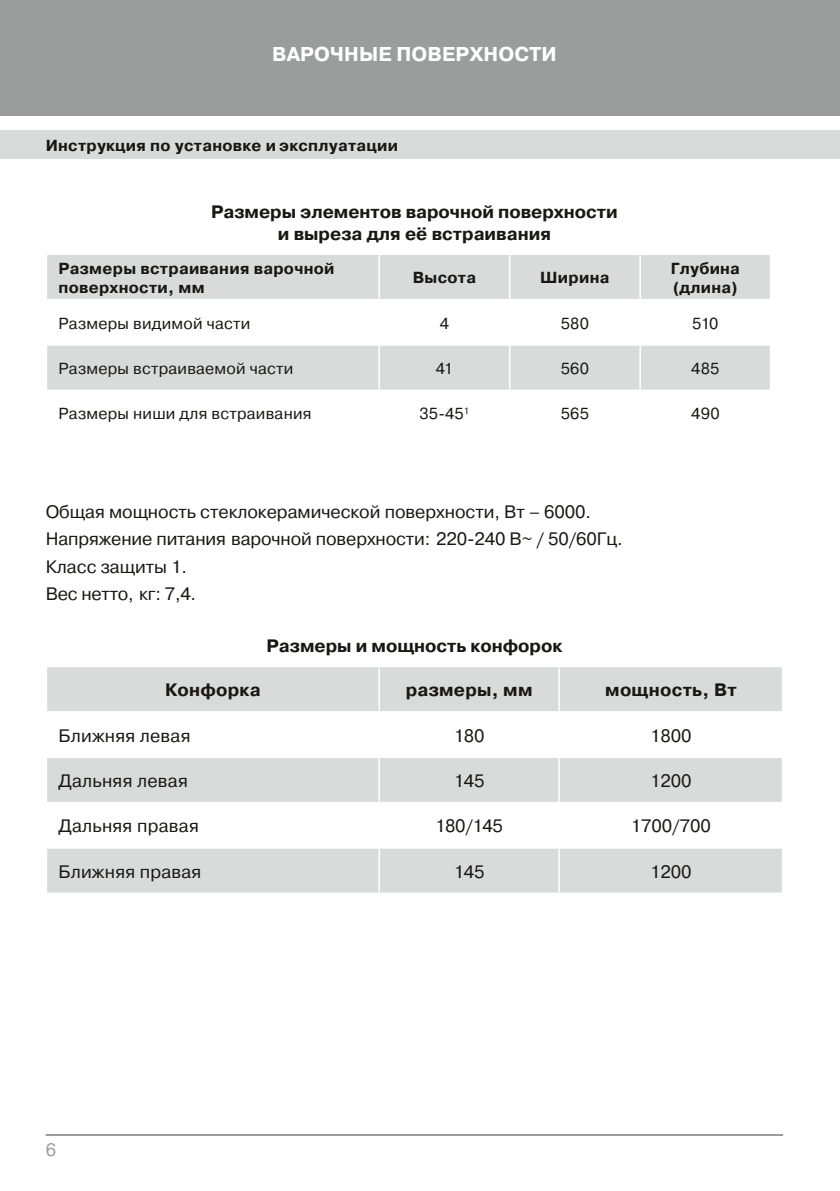
<style>
.page{position:relative;width:840px;height:1191px;background:#fff}
.page>*{position:absolute;margin:0;border:0;box-sizing:border-box;transform-origin:0 0}
.t1{font:700 20px "Pragmatica C";letter-spacing:.005em;color:#fff}
.t2{font:18px/27.2px "Pragmatica C";color:#181715}
.t3{font:700 18px/21.6px "Pragmatica C";color:#181715;text-align:center}
.t4{font:18px "Pragmatica C";color:#9b9c9c}
.t5{font:700 16px/19.2px "Pragmatica C";letter-spacing:.015em;color:#181715}
.t6{font:16px "Pragmatica C";letter-spacing:.015em;color:#181715}
</style>
<div class="page">
<div style="left:0;top:0;width:839px;height:116px;background:#9b9c9c"></div>
<div style="left:0;top:130px;width:839px;height:29px;background:#d9dada"></div>
<hr style="left:46px;top:1134px;width:737px;height:2px;background:#9b9c9c">
<svg style="left:47px;top:255px;width:722px;height:135px;fill:#d9dada"></svg>
<hr style="left:378px;top:255px;width:2px;height:44px;background:#fff">
<hr style="left:509px;top:255px;width:1px;height:44px;background:#fff">
<hr style="left:639px;top:255px;width:2px;height:44px;background:#fff">
<hr style="left:46px;top:299px;width:333px;height:1px;background:#fff">
<hr style="left:379px;top:299px;width:130px;height:1px;background:#fff">
<hr style="left:378px;top:300px;width:2px;height:44px;background:#fff">
<hr style="left:509px;top:299px;width:131px;height:1px;background:#fff">
<hr style="left:509px;top:300px;width:1px;height:44px;background:#fff">
<hr style="left:640px;top:299px;width:131px;height:1px;background:#fff">
<hr style="left:639px;top:300px;width:2px;height:44px;background:#fff">
<hr style="left:46px;top:344px;width:333px;height:2px;background:#fff">
<hr style="left:379px;top:344px;width:130px;height:2px;background:#fff">
<hr style="left:378px;top:346px;width:2px;height:44px;background:#fff">
<hr style="left:509px;top:344px;width:131px;height:2px;background:#fff">
<hr style="left:509px;top:346px;width:1px;height:44px;background:#fff">
<hr style="left:640px;top:344px;width:131px;height:2px;background:#fff">
<hr style="left:639px;top:346px;width:2px;height:44px;background:#fff">
<svg style="left:47px;top:667px;width:734px;height:225px;fill:#d9dada"></svg>
<hr style="left:378px;top:667px;width:2px;height:44px;background:#fff">
<hr style="left:558px;top:667px;width:1px;height:44px;background:#fff">
<hr style="left:46px;top:711px;width:333px;height:2px;background:#fff">
<hr style="left:379px;top:711px;width:180px;height:2px;background:#fff">
<hr style="left:378px;top:713px;width:2px;height:43px;background:#fff">
<hr style="left:559px;top:711px;width:224px;height:2px;background:#fff">
<hr style="left:558px;top:713px;width:1px;height:43px;background:#fff">
<hr style="left:46px;top:756px;width:333px;height:2px;background:#fff">
<hr style="left:379px;top:756px;width:180px;height:2px;background:#fff">
<hr style="left:378px;top:758px;width:2px;height:44px;background:#fff">
<hr style="left:559px;top:756px;width:224px;height:2px;background:#fff">
<hr style="left:558px;top:758px;width:1px;height:44px;background:#fff">
<hr style="left:46px;top:802px;width:333px;height:1px;background:#fff">
<hr style="left:379px;top:802px;width:180px;height:1px;background:#fff">
<hr style="left:378px;top:803px;width:2px;height:44px;background:#fff">
<hr style="left:559px;top:802px;width:224px;height:1px;background:#fff">
<hr style="left:558px;top:803px;width:1px;height:44px;background:#fff">
<hr style="left:46px;top:847px;width:333px;height:2px;background:#fff">
<hr style="left:379px;top:847px;width:180px;height:2px;background:#fff">
<hr style="left:378px;top:849px;width:2px;height:43px;background:#fff">
<hr style="left:559px;top:847px;width:224px;height:2px;background:#fff">
<hr style="left:558px;top:849px;width:1px;height:43px;background:#fff">
<p class="t1" style="left:272px;top:46px;width:286px">ВАРОЧНЫЕ ПОВЕРХНОСТИ</p>
<p class="t5" style="left:46px;top:137px;width:354px">Инструкция по установке и эксплуатации</p>
<p class="t3" style="left:211px;top:202px;width:408px">Размеры элементов варочной поверхности и выреза для её встраивания</p>
<p class="t5" style="left:58px;top:260px;width:277px">Размеры встраивания варочной поверхности, мм</p>
<p class="t5" style="left:412px;top:269px;width:65px">Высота</p>
<p class="t5" style="left:540px;top:269px;width:71px">Ширина</p>
<p class="t5" style="left:670px;top:260px;width:71px">Глубина (длина)</p>
<p class="t6" style="left:58px;top:316px;width:193px">Размеры видимой части</p>
<p class="t6" style="left:440px;top:316px;width:11px">4</p>
<p class="t6" style="left:560px;top:316px;width:30px">580</p>
<p class="t6" style="left:692px;top:316px;width:28px">510</p>
<p class="t6" style="left:58px;top:361px;width:236px">Размеры встраиваемой части</p>
<p class="t6" style="left:435px;top:361px;width:19px">41</p>
<p class="t6" style="left:560px;top:361px;width:30px">560</p>
<p class="t6" style="left:691px;top:361px;width:30px">485</p>
<p class="t6" style="left:58px;top:407px;width:254px">Размеры ниши для встраивания</p>
<p class="t6" style="left:419px;top:407px;width:51px">35-45<sup>1</sup></p>
<p class="t6" style="left:560px;top:407px;width:30px">565</p>
<p class="t6" style="left:691px;top:407px;width:30px">490</p>
<p class="t2" style="left:46px;top:499px;width:578px">Общая мощность стеклокерамической поверхности, Вт – 6000.<br>Напряжение питания варочной поверхности: 220-240 В~ / 50/60Гц.<br>Класс защиты 1.<br>Вес нетто, кг: 7,4.</p>
<p class="t3" style="left:266px;top:636px;width:297px">Размеры и мощность конфорок</p>
<p class="t3" style="left:165px;top:680px;width:97px">Конфорка</p>
<p class="t3" style="left:406px;top:680px;width:128px">размеры, мм</p>
<p class="t3" style="left:605px;top:680px;width:133px">мощность, Вт</p>
<p class="t2" style="left:59px;top:723px;width:133px">Ближняя левая</p>
<p class="t2" style="left:454px;top:723px;width:32px">180</p>
<p class="t2" style="left:650px;top:723px;width:43px">1800</p>
<p class="t2" style="left:59px;top:768px;width:131px">Дальняя левая</p>
<p class="t2" style="left:453px;top:768px;width:32px">145</p>
<p class="t2" style="left:650px;top:768px;width:43px">1200</p>
<p class="t2" style="left:58px;top:814px;width:142px">Дальняя правая</p>
<p class="t2" style="left:435px;top:814px;width:69px">180/145</p>
<p class="t2" style="left:630px;top:814px;width:81px">1700/700</p>
<p class="t2" style="left:58px;top:859px;width:144px">Ближняя правая</p>
<p class="t2" style="left:453px;top:859px;width:32px">145</p>
<p class="t2" style="left:650px;top:859px;width:43px">1200</p>
<p class="t4" style="left:46px;top:1142px;width:12px">6</p>
</div>
